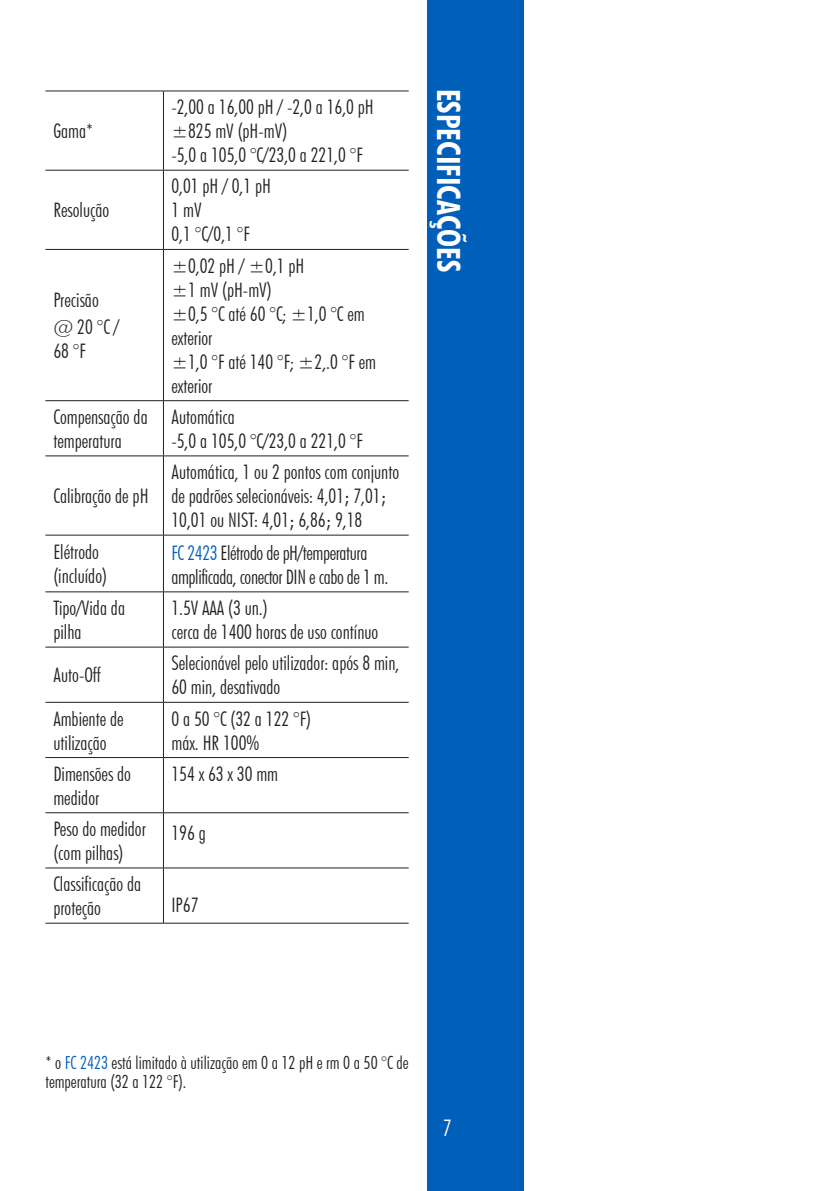
<style>
.page{position:relative;width:840px;height:1191px;background:#fff}
.page>*{position:absolute;margin:0;border:0;box-sizing:border-box;transform-origin:0 0}
.t1{font:700 condensed 32px "Futura BT";color:#fff}
.t2{font:300 condensed 22.8px "Futura BT";color:#fff}
.t3{font:300 condensed 20px/24px "Futura BT";color:#231f20}
.t4{font:300 condensed 20px/24px "Futura BT";letter-spacing:-.02em;color:#231f20}
.t5{font:300 condensed 18px/19px "Futura BT";color:#231f20}
.s1{font-weight:500}
.s2{color:#005fb9}
</style>
<div class="page">
<div style="left:426px;top:0;width:97px;height:1191px;background:#005fb9"></div>
<hr style="left:45px;top:91px;width:118px;height:1px;background:#231f20">
<hr style="left:163px;top:91px;width:245px;height:1px;background:#231f20">
<hr style="left:163px;top:91px;width:1px;height:79px;background:#231f20">
<hr style="left:45px;top:170px;width:118px;height:1px;background:#231f20">
<hr style="left:163px;top:170px;width:245px;height:1px;background:#231f20">
<hr style="left:163px;top:170px;width:1px;height:79px;background:#231f20">
<hr style="left:45px;top:249px;width:118px;height:1px;background:#231f20">
<hr style="left:163px;top:249px;width:245px;height:1px;background:#231f20">
<hr style="left:163px;top:250px;width:1px;height:150px;background:#231f20">
<hr style="left:45px;top:400px;width:118px;height:1px;background:#231f20">
<hr style="left:163px;top:400px;width:245px;height:1px;background:#231f20">
<hr style="left:163px;top:401px;width:1px;height:54px;background:#231f20">
<hr style="left:45px;top:455px;width:118px;height:1px;background:#231f20">
<hr style="left:163px;top:455px;width:245px;height:1px;background:#231f20">
<hr style="left:163px;top:456px;width:1px;height:79px;background:#231f20">
<hr style="left:45px;top:535px;width:118px;height:1px;background:#231f20">
<hr style="left:163px;top:535px;width:245px;height:1px;background:#231f20">
<hr style="left:163px;top:535px;width:1px;height:56px;background:#231f20">
<hr style="left:45px;top:591px;width:118px;height:1px;background:#231f20">
<hr style="left:163px;top:591px;width:245px;height:1px;background:#231f20">
<hr style="left:163px;top:592px;width:1px;height:55px;background:#231f20">
<hr style="left:45px;top:647px;width:118px;height:1px;background:#231f20">
<hr style="left:163px;top:647px;width:245px;height:1px;background:#231f20">
<hr style="left:163px;top:647px;width:1px;height:55px;background:#231f20">
<hr style="left:45px;top:702px;width:118px;height:1px;background:#231f20">
<hr style="left:163px;top:702px;width:245px;height:1px;background:#231f20">
<hr style="left:163px;top:702px;width:1px;height:55px;background:#231f20">
<hr style="left:45px;top:757px;width:118px;height:1px;background:#231f20">
<hr style="left:163px;top:757px;width:245px;height:1px;background:#231f20">
<hr style="left:163px;top:758px;width:1px;height:54px;background:#231f20">
<hr style="left:45px;top:812px;width:118px;height:1px;background:#231f20">
<hr style="left:163px;top:812px;width:245px;height:1px;background:#231f20">
<hr style="left:163px;top:813px;width:1px;height:54px;background:#231f20">
<hr style="left:45px;top:867px;width:118px;height:1px;background:#231f20">
<hr style="left:163px;top:867px;width:245px;height:1px;background:#231f20">
<hr style="left:163px;top:868px;width:1px;height:55px;background:#231f20">
<hr style="left:45px;top:923px;width:118px;height:1px;background:#231f20">
<hr style="left:163px;top:923px;width:245px;height:1px;background:#231f20">
<p class="t3" style="left:53px;top:119px;width:41px">Gama*</p>
<p class="t3" style="left:53px;top:198px;width:57px">Resolução</p>
<p class="t3" style="left:53px;top:286px;width:67px;line-height:26.8px">Precisão @ 20 °C /</p>
<p class="t3" style="left:53px;top:339px;width:34px">68 °F</p>
<p class="t3" style="left:171px;top:95px;width:204px">-2,00 a 16,00 pH / -2,0 a 16,0 pH ±825 mV (pH-mV)<br>-5,0 a 105,0 °C/23,0 a 221,0 °F</p>
<p class="t3" style="left:171px;top:174px;width:101px">0,01 pH / 0,1 pH<br>1 mV<br>0,1 °C/0,1 °F</p>
<p class="t3" style="left:171px;top:253px;width:206px">±0,02 pH / ±0,1 pH<br>±1 mV (pH-mV)<br>±0,5 °C até 60 °C; ±1,0 °C em exterior<br>±1,0 °F até 140 °F; ±2,.0 °F em exterior</p>
<p class="t3" style="left:53px;top:404px;width:96px">Compensação da temperatura</p>
<p class="t3" style="left:171px;top:404px;width:193px">Automática<br>-5,0 a 105,0 °C/23,0 a 221,0 °F</p>
<p class="t3" style="left:53px;top:484px;width:97px">Calibração de pH</p>
<p class="t3" style="left:171px;top:460px;width:229px">Automática, 1 ou 2 pontos com conjunto de padrões selecionáveis: 4,01<span class="s1">;</span> 7,01<span class="s1">;<br></span>10,01 ou NIST: 4,01<span class="s1">;</span> 6,86<span class="s1">;</span> 9,18</p>
<p class="t3" style="left:53px;top:540px;width:55px">Elétrodo (incluído)</p>
<p class="t4" style="left:171px;top:540px;width:218px"><span class="s2">FC 2423</span> Elétrodo de pH/temperatura amplificada, conector DIN e cabo de 1 m.</p>
<p class="t3" style="left:53px;top:596px;width:73px">Tipo/Vida da pilha</p>
<p class="t3" style="left:171px;top:596px;width:208px">1.5V AAA (3 un.)<br>cerca de 1400 horas de uso contínuo</p>
<p class="t3" style="left:53px;top:663px;width:49px">Auto-Off</p>
<p class="t3" style="left:171px;top:651px;width:229px">Selecionável pelo utilizador: após 8 min,<br>60 min, desativado</p>
<p class="t3" style="left:53px;top:706px;width:72px">Ambiente de utilização</p>
<p class="t3" style="left:171px;top:706px;width:141px">0 a 50 °C (32 a 122 °F) máx. HR 100%</p>
<p class="t3" style="left:53px;top:761px;width:79px">Dimensões do medidor</p>
<p class="t3" style="left:171px;top:761px;width:108px">154 x 63 x 30 mm</p>
<p class="t3" style="left:53px;top:816px;width:94px">Peso do medidor (com pilhas)</p>
<p class="t3" style="left:171px;top:821px;width:36px">196 g</p>
<p class="t3" style="left:53px;top:872px;width:89px">Classificação da proteção</p>
<p class="t3" style="left:171px;top:893px;width:28px">IP67</p>
<h1 class="t1" style="left:467px;top:89px;width:185px;rotate:90deg">ESPECIFICAÇÕES</h1>
<p class="t5" style="left:45px;top:1052px;width:364px">* o <span class="s2">FC 2423</span> está limitado à utilização em 0 a 12 pH e rm 0 a 50 °C de temperatura (32 a 122 °F).</p>
<p class="t2" style="left:442px;top:1113px;width:10px">7</p>
</div>
